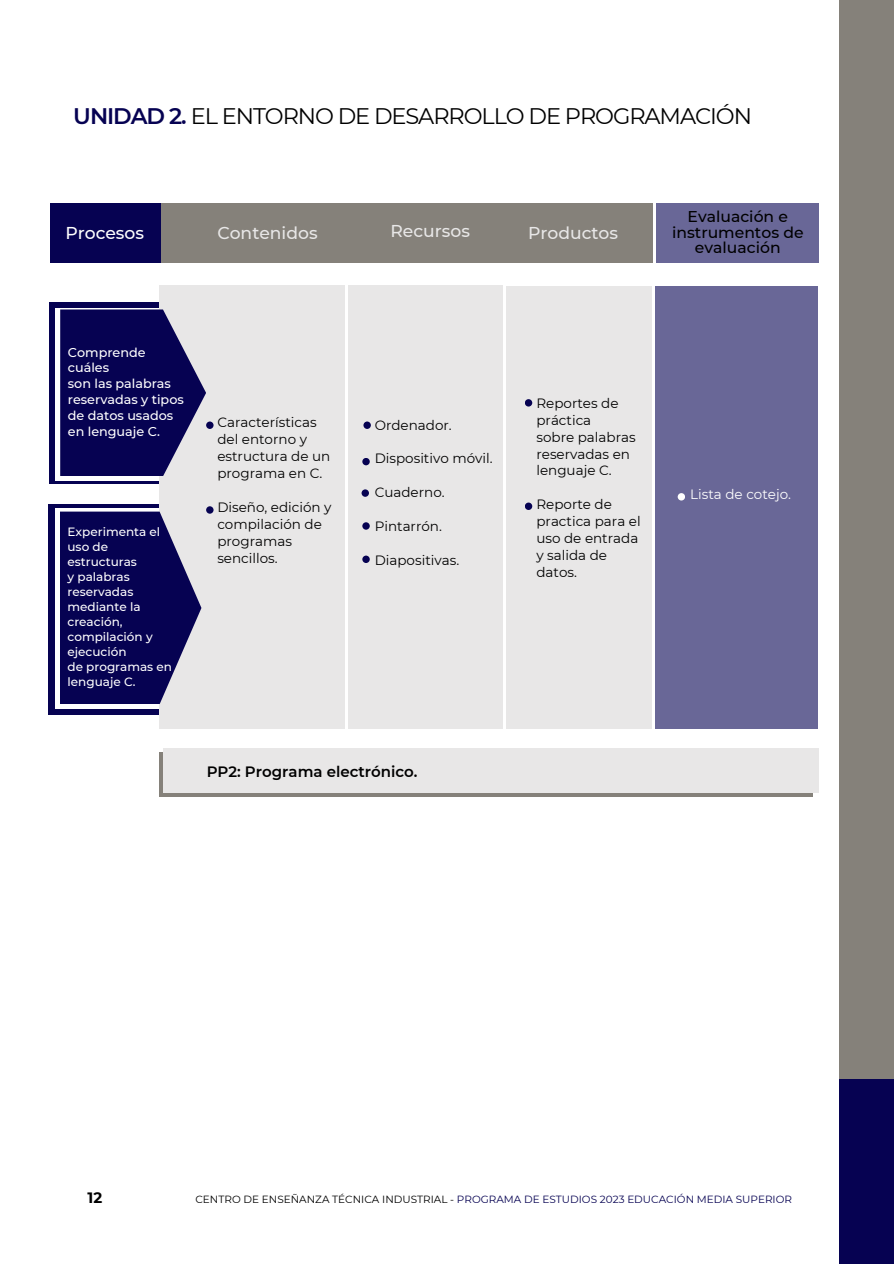
<style>
.page{position:relative;width:894px;height:1264px;background:#fff}
.page>*{position:absolute;margin:0;border:0;box-sizing:border-box;transform-origin:0 0}
.t1{font:22.5px "Montserrat";letter-spacing:-.05em;color:#000}
.t2{font:500 17.1px "Montserrat";color:#e8e7e7}
.t3{font:500 17.1px "Montserrat";color:#fff}
.t4{font:500 15.6px/15.8px "Montserrat";color:#000;text-align:center}
.t5{font:600 15px "Montserrat";color:#000}
.t6{font:700 15px "Montserrat";color:#000}
.t7{font:13.5px/16.8px "Montserrat";color:#000}
.t8{font:13.5px "Montserrat";color:#fff}
.t9{font:500 12.75px/15.9px "Montserrat";color:#fff}
.t10{font:500 12px/15px "Montserrat";color:#fff}
.t11{font:10.5px "Montserrat";color:#060252}
.s1{font-weight:600;color:#060252}
.s2{color:#000}
</style>
<div class="page">
<div style="left:838px;top:0;width:55px;height:1078px;background:#85817a"></div>
<div style="left:838px;top:1078px;width:55px;height:185px;background:#060252"></div>
<div style="left:50px;top:203px;width:603px;height:60px;background:#85817a"></div>
<div style="left:50px;top:203px;width:111px;height:60px;background:#060252"></div>
<div style="left:656px;top:203px;width:162px;height:60px;background:#696797"></div>
<div style="left:49px;top:302px;width:113px;height:181px;background:#060252"></div>
<div style="left:49px;top:504px;width:110px;height:211px;background:#060252"></div>
<div style="left:55px;top:508px;width:582px;height:201px;background:#fff"></div>
<div style="left:506px;top:286px;width:145px;height:443px;background:#e8e7e7"></div>
<div style="left:55px;top:308px;width:415px;height:172px;background:#fff"></div>
<div style="left:348px;top:286px;width:155px;height:443px;background:#e8e7e7"></div>
<div style="left:159px;top:286px;width:185px;height:443px;background:#e8e7e7"></div>
<svg style="left:60px;top:309px;width:146px;height:167px;background:#272468"></svg>
<svg style="left:60px;top:511px;width:141px;height:193px;background:#252267"></svg>
<div style="left:654px;top:287px;width:163px;height:442px;background:#696797"></div>
<div style="left:677px;top:493px;width:8px;height:7px;background:#fff;border-radius:50%"></div>
<div style="left:206px;top:506px;width:7px;height:7px;background:#060252;border-radius:50%"></div>
<div style="left:363px;top:421px;width:8px;height:8px;background:#060252;border-radius:50%"></div>
<div style="left:362px;top:458px;width:7px;height:7px;background:#060252;border-radius:50%"></div>
<div style="left:361px;top:489px;width:8px;height:8px;background:#060252;border-radius:50%"></div>
<div style="left:362px;top:522px;width:7px;height:7px;background:#060252;border-radius:50%"></div>
<div style="left:524px;top:399px;width:8px;height:7px;background:#060252;border-radius:50%"></div>
<svg style="left:524px;top:502px;width:8px;height:8px"></svg>
<div style="left:206px;top:421px;width:7px;height:8px;background:#060252;border-radius:50%"></div>
<div style="left:362px;top:555px;width:7px;height:8px;background:#060252;border-radius:50%"></div>
<svg style="left:159px;top:752px;width:653px;height:44px;background:#9c9893"></svg>
<div style="left:163px;top:748px;width:655px;height:44px;background:#e8e7e7"></div>
<h2 class="t1" style="left:73px;top:103px;width:680px"><span class="s1">UNIDAD 2.</span> EL ENTORNO DE DESARROLLO DE PROGRAMACIÓN</h2>
<h2 class="t3" style="left:65px;top:222px;width:80px">Procesos</h2>
<h2 class="t2" style="left:217px;top:222px;width:102px">Contenidos</h2>
<h2 class="t2" style="left:390px;top:220px;width:81px">Recursos</h2>
<h5 class="t2" style="left:528px;top:222px;width:91px">Productos</h5>
<h5 class="t4" style="left:672px;top:208px;width:133px">Evaluación e instrumentos de evaluación</h5>
<h5 class="t9" style="left:68px;top:344px;width:117px">Comprende cuáles<br>son las palabras reservadas y tipos de datos usados en lenguaje C.</h5>
<h5 class="t10" style="left:67px;top:524px;width:106px">Experimenta el uso de estructuras<br>y palabras reservadas mediante la creación, compilación y ejecución<br>de programas en lenguaje C.</h5>
<h5 class="t7" style="left:217px;top:414px;width:114px">Características del entorno y estructura de un programa en C.</h5>
<h5 class="t7" style="left:217px;top:498px;width:116px">Diseño, edición y compilación de programas sencillos.</h5>
<h5 class="t7" style="left:374px;top:416px;width:79px">Ordenador.</h5>
<h5 class="t7" style="left:374px;top:450px;width:119px">Dispositivo móvil.</h5>
<h5 class="t7" style="left:374px;top:484px;width:71px">Cuaderno.</h5>
<h4 class="t7" style="left:374px;top:517px;width:69px">Pintarrón.</h4>
<h6 class="t7" style="left:374px;top:551px;width:86px">Diapositivas.</h6>
<p class="t5" style="left:206px;top:762px;width:212px">PP2: Programa electrónico.</p>
<h5 class="t7" style="left:536px;top:394px;width:101px">Reportes de práctica<br>sobre palabras reservadas en lenguaje C.</h5>
<h3 class="t7" style="left:536px;top:496px;width:106px">Reporte de practica para el uso de entrada y salida de datos.</h3>
<p class="t8" style="left:690px;top:485px;width:102px">Lista de cotejo.</p>
<h2 class="t6" style="left:87px;top:1187px;width:16px">12</h2>
<h1 class="t11" style="left:195px;top:1193px;width:598px"><span class="s2">CENTRO DE ENSEÑANZA TÉCNICA INDUSTRIAL -</span> PROGRAMA DE ESTUDIOS 2023 EDUCACIÓN MEDIA SUPERIOR</h1>
</div>
